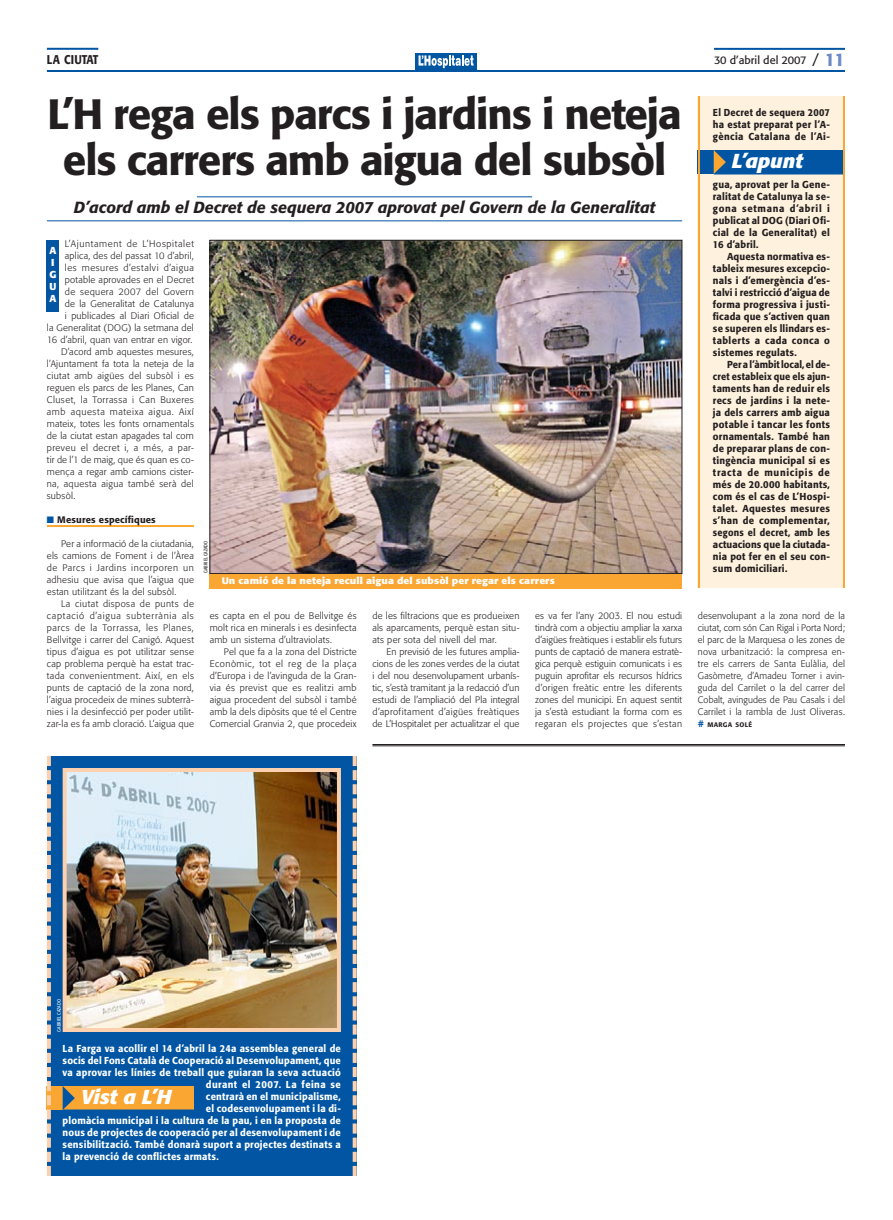
<style>
.page{position:relative;width:893px;height:1220px;background:#fff}
.page>*{position:absolute;margin:0;border:0;box-sizing:border-box;transform-origin:0 0}
.títol_42_46{font:500 42px/46px "Formata";letter-spacing:-.025em;color:#231f20;text-align:center}
.apunt_títol{font:italic 700 20px "Formata";color:#fff}
.subtítol_5_4cols{font:italic 500 16px "Formata";color:#231f20}
.capçalera_senar{font:500 12.6px "Formata";color:#231f20;scale:.85 1}
.t1{font:11px "Formata";letter-spacing:-.02em;color:#231f20}
.text_fotonot{font:500 10px "Formata";letter-spacing:.02em;color:#fff;scale:.95 1}
.text_despiece{font:500 10px/12px "Formata";letter-spacing:.02em;color:#231f20;scale:.94 1}
.text_despiece-2{font:500 10px/12px "Formata";letter-spacing:.02em;color:#231f20;scale:.95 1}
.text_despiece_1a{font:500 10px/12px "Formata";letter-spacing:.02em;color:#231f20;scale:.95 1}
.text_despiece_1a-2{font:500 10px/12px "Formata";letter-spacing:.02em;color:#231f20;text-align:justify;scale:.92 1}
.text_fotonot-2{font:500 10px "Formata";letter-spacing:.045em;color:#fff;scale:.95 1}
.text_barri_esport{font:700 10px/12px "Formata";color:#fff}
.text{font:300 9.4px/12px "Formata";letter-spacing:.025em;color:#231f20;text-align:justify}
.text_1a{font:300 9.4px/12px "Formata";letter-spacing:.025em;color:#231f20;text-align:right}
.peus_de_foto{font:700 9.4px "Formata";letter-spacing:.015em;color:#fff;scale:1.1 1}
.titulets{font:500 9.4px "Formata";letter-spacing:.02em;color:#231f20}
.text-2{font:500 6.6px "Formata";letter-spacing:.045em;color:#231f20}
.nom_fotògraf_neg{font:5px "Formata";letter-spacing:.02em;color:#fff;scale:.8 1}
.nom_fotògraf{font:5px "Formata";letter-spacing:.02em;color:#231f20;scale:.8 1}
.s1{font-size:14px}
.s2{font-weight:500;font-size:18px;color:#6c8bc6}
.s3{color:#0155a2}
.s4{font-size:9.4px;color:#0155a2}
</style>
<div class="page">
<div style="left:415px;top:54px;width:62px;height:16px;background:#0157a1"></div>
<svg style="left:419px;top:55px;width:55px;height:13px"></svg>
<hr style="left:47px;top:70px;width:798px;height:2px;background:#0155a2">
<hr style="left:714px;top:48px;width:131px;height:2px;background:#0155a2">
<hr style="left:47px;top:48px;width:51px;height:2px;background:#0155a2">
<hr style="left:372px;top:744px;width:473px;height:1px;background:#231f20">
<hr style="left:372px;top:746px;width:473px;height:1px;background:#231f20">
<div style="left:47px;top:756px;width:310px;height:420px;background:#0155a2"></div>
<svg style="left:353px;top:756px;width:4px;height:420px"></svg>
<img style="left:68px;top:773px;width:268px;height:254px">
<div style="left:63px;top:768px;width:278px;height:264px;border:4px solid #fcd1af"></div>
<div style="left:47px;top:1086px;width:147px;height:24px;background:#faa633"></div>
<svg style="left:63px;top:1086px;width:12px;height:24px"></svg>
<svg style="left:47px;top:756px;width:4px;height:420px"></svg>
<hr style="left:197px;top:196px;width:335px;height:1px;background:#0155a2">
<hr style="left:47px;top:220px;width:635px;height:1px;background:#0155a2">
<hr style="left:47px;top:525px;width:147px;height:2px;background:#faa633">
<div style="left:47px;top:240px;width:12px;height:72px;background:#0155a2"></div>
<img style="left:212px;top:242px;width:468px;height:330px">
<div style="left:210px;top:240px;width:472px;height:334px;border:1px solid #231f20"></div>
<div style="left:210px;top:574px;width:472px;height:15px;background:#faa633"></div>
<div style="left:698px;top:96px;width:147px;height:492px;background:#fef1dd"></div>
<div style="left:698px;top:150px;width:147px;height:24px;background:#0155a2"></div>
<hr style="left:714px;top:174px;width:131px;height:1px;background:#0155a2">
<svg style="left:714px;top:150px;width:12px;height:24px"></svg>
<hr style="left:843px;top:96px;width:2px;height:492px;background:#faa633">
<hr style="left:698px;top:96px;width:2px;height:492px;background:#faa633">
<p class="capçalera_senar" style="left:47px;top:52px;width:62px">la ciutat</p>
<p class="t1" style="left:714px;top:53px;width:132px">30 d’abril del 2007 <span class="s1">/</span> <span class="s2">11</span></p>
<p class="títol_42_46" style="left:47px;top:91px;width:636px">L’H rega els parcs i jardins i neteja els carrers amb aigua del subsòl</p>
<p class="subtítol_5_4cols" style="left:74px;top:198px;width:583px">D’acord amb el Decret de sequera 2007 aprovat pel Govern de la Generalitat</p>
<p class="text_1a" style="left:47px;top:238px;width:149px">L’Ajuntament de L’Hospitalet aplica, des del passat 10 d’abril,<br>les mesures d’estalvi d’aigua potable aprovades en el Decret<br>de sequera 2007 del Govern<br>de la Generalitat de Catalunya<br>i publicades al Diari Oficial de<br>la Generalitat (DOG) la setmana del<br>16 d’abril, quan van entrar en vigor.</p>
<p class="text" style="left:47px;top:346px;width:149px;text-align:left;text-indent:14px">D’acord amb aquestes mesures, l’Ajuntament fa tota la neteja de la ciutat amb aigües del subsòl i es reguen els parcs de les Planes, Can<br>Clu-set, la Torrassa i Can Buxeres amb aquesta mateixa aigua. Així mateix, totes les fonts ornamentals de la ciutat estan apagades tal com preveu el decret i, a més, a par&shy;tir de l’1 de maig, que és quan es co&shy;men-ça a regar amb camions cister&shy;na, aquesta aigua també serà del subsòl.</p>
<p class="titulets" style="left:47px;top:514px;width:110px"><span class="s3">■</span> Mesures específiques</p>
<p class="text" style="left:47px;top:538px;width:149px;text-indent:14px">Per a informació de la ciutadania, els camions de Foment i de l’Àrea de Parcs i Jardins incorporen un adhesiu que avisa que l’aigua que estan utilitzant és la del subsòl.</p>
<p class="text" style="left:47px;top:598px;width:149px;text-indent:14px">La ciutat disposa de punts de cap-tació d’aigua subterrània als parcs de la Torrassa, les Planes, Bell-vitge i carrer del Canigó. Aquest tipus d’ai-gua es pot utilitzar sense cap pro-blema perquè ha estat trac&shy;tada convenientment. Així, en els punts de captació de la zona nord, l’aigua procedeix de mines subterrà&shy;nies i la desinfecció per poder utilit&shy;zar-la es fa amb cloració. L’aigua que</p>
<p class="text_despiece_1a-2" style="left:713px;top:106px;width:129px">El Decret de sequera 2007 ha estat preparat per l’A&shy;gèn-cia Catalana de l’Ai-</p>
<p class="text_despiece_1a" style="left:713px;top:178px;width:125px">gua, aprovat per la Gene&shy;ralitat de Catalunya la se&shy;gona setmana d’abril i publicat al DOG (Diari Ofi&shy;cial de la Generalitat) el<br>16 d’abril.</p>
<p class="text_despiece-2" style="left:713px;top:250px;width:125px;text-indent:14px">Aquesta normativa es&shy;ta-bleix mesures excepcio&shy;nals i d’emergència d’es&shy;talvi i restricció d’aigua de forma progressiva i justi&shy;ficada que s’activen quan se superen els llindars es-- tablerts a cada conca o sistemes regulats.</p>
<p class="text_despiece" style="left:713px;top:358px;width:126px;text-indent:14px">Per a l’àmbit local, el de&shy;cret estableix que els ajun&shy;taments han de reduir els recs de jardins i la ne-te&shy;ja dels carrers amb aigua potable i tancar les fonts ornamentals. També han de preparar plans de con&shy;tingència municipal si es tracta de municipis de més de 20.000 habitants, com és el cas de L’Hos-pi&shy;talet. Aquestes mesures s’han de complementar, segons el decret, amb les actuacions que la ciutada&shy;nia pot fer en el seu con&shy;sum domiciliari.</p>
<p class="apunt_títol" style="left:732px;top:149px;width:73px">L’apunt</p>
<p class="text_barri_esport" style="left:49px;top:244px;width:9px">a i g u a</p>
<p class="nom_fotògraf" style="left:203px;top:573px;width:42px;rotate:-90deg">gabriel cazado</p>
<p class="peus_de_foto" style="left:222px;top:575px;width:304px">Un camió de la neteja recull aigua del subsòl per regar els carrers</p>
<p class="text" style="left:210px;top:610px;width:148px">es capta en el pou de Bellvitge és molt rica en minerals i es desinfecta amb un sistema d’ultraviolats.</p>
<p class="text" style="left:210px;top:646px;width:149px;text-indent:14px">Pel que fa a la zona del Districte Eco-nòmic, tot el reg de la plaça d’Europa i de l’avinguda de la Gran&shy;via és previst que es realitzi amb aigua procedent del subsòl i també amb la dels dipòsits que té el Centre Comercial Granvia 2, que procedeix</p>
<p class="text" style="left:372px;top:610px;width:149px">de les filtracions que es produeixen als aparcaments, perquè estan situ&shy;ats per sota del nivell del mar.</p>
<p class="text" style="left:372px;top:646px;width:149px;text-indent:14px">En previsió de les futures amplia&shy;cions de les zones verdes de la ciutat i del nou desenvolupament urbanís&shy;tic, s’està tramitant ja la redacció d’un estudi de l’ampliació del Pla integral d’aprofitament d’aigües freàtiques de L’Hospitalet per actualitzar el que</p>
<p class="text" style="left:535px;top:610px;width:149px">es va fer l’any 2003. El nou estudi tindrà com a objectiu ampliar la xarxa d’aigües freàtiques i establir els futurs punts de captació de manera estratè&shy;gica perquè estiguin comunicats i es puguin aprofitar els recursos hídrics d’origen freàtic entre les diferents zones del municipi. En aquest sentit ja s’està estudiant la forma com es regaran els projectes que s’estan</p>
<p class="text" style="left:698px;top:610px;width:149px;text-align:left">desenvolupant a la zona nord de la ciutat, com són Can Rigal i Porta Nord; el parc de la Marquesa o les zones de nova urbanització: la compresa en&shy;tre els carrers de Santa Eulàlia, del Gasòmetre, d’Amadeu Torner i avin&shy;guda del Carrilet o la del carrer del Cobalt, avingudes de Pau Casals i del Carrilet i la rambla de Just Oliveras.</p>
<p class="text-2" style="left:698px;top:721px;width:56px"><span class="s4">#</span> marga solé</p>
<p class="nom_fotògraf_neg" style="left:56px;top:1032px;width:42px;rotate:-90deg">gabriel cazado</p>
<p class="text_fotonot" style="left:63px;top:1042px;width:294px">La Farga va acollir el 14 d’abril la 24a assemblea general de</p>
<p class="text_fotonot" style="left:63px;top:1054px;width:294px">socis del Fons Català de Cooperació al Desenvolupament, que</p>
<p class="text_fotonot" style="left:63px;top:1066px;width:294px">va aprovar les línies de treball que guiaran la seva actuació</p>
<p class="text_fotonot-2" style="left:206px;top:1078px;width:144px">durant el 2007. La feina se</p>
<p class="text_fotonot" style="left:206px;top:1090px;width:144px">cen-trarà en el municipalisme,</p>
<p class="text_fotonot" style="left:206px;top:1102px;width:138px">el codesenvolupament i la di-</p>
<p class="text_fotonot" style="left:63px;top:1114px;width:294px">plomàcia municipal i la cultura de la pau, i en la proposta de</p>
<p class="text_fotonot" style="left:63px;top:1126px;width:294px">nous de projectes de cooperació per al desenvolupament i de</p>
<p class="text_fotonot" style="left:63px;top:1138px;width:294px">sensibilització. També donarà suport a projectes destinats a</p>
<p class="text_fotonot" style="left:63px;top:1150px;width:166px">la prevenció de conflictes armats.</p>
<p class="apunt_títol" style="left:81px;top:1085px;width:92px">Vist a L’H</p>
</div>
